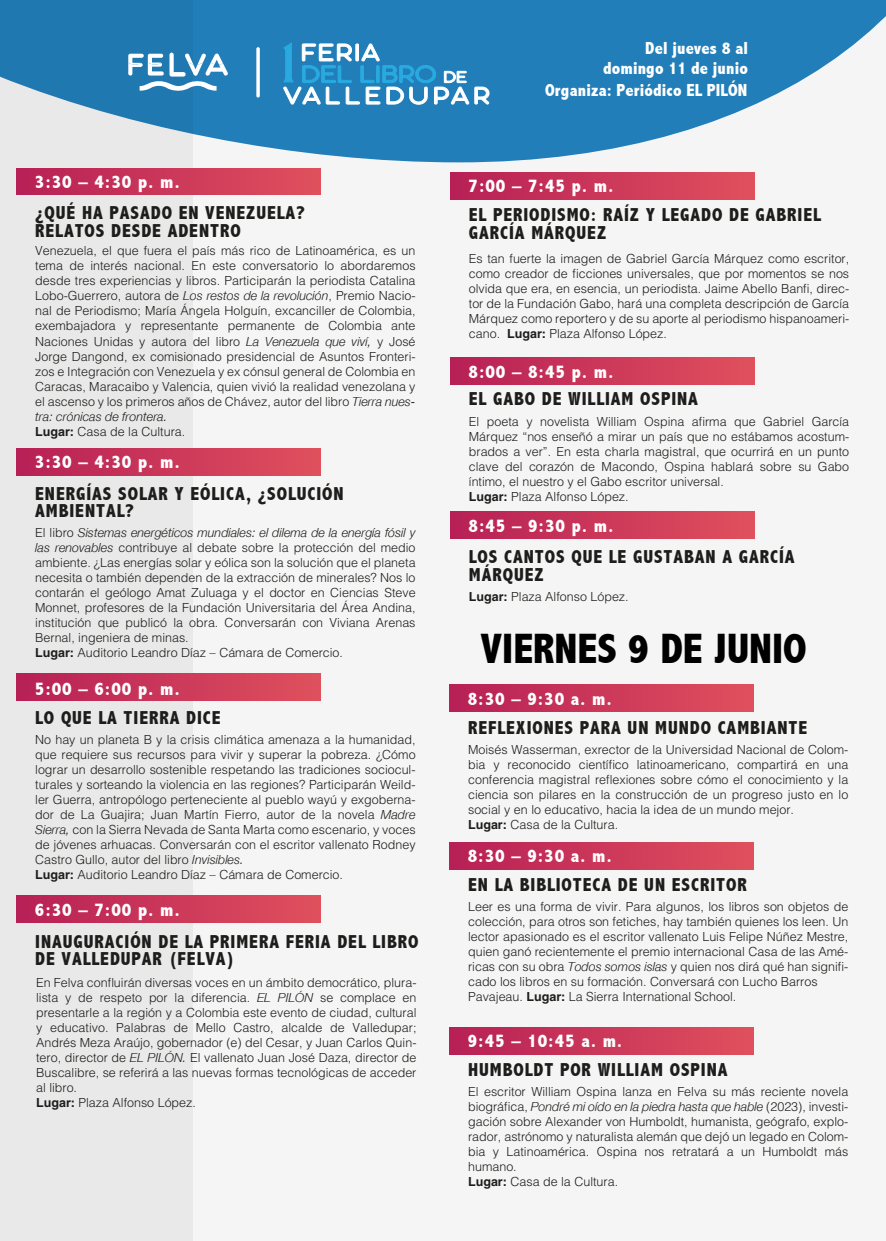
<style>
.page{position:relative;width:886px;height:1241px;background:#fff}
.page>*{position:absolute;margin:0;border:0;box-sizing:border-box;transform-origin:0 0}
.t1{font:800 condensed 42.5px "Abadi";color:#000}
.t2{font:800 condensed 18.75px/17.5px "Abadi";letter-spacing:.05em;color:#1d1d1b}
.t3{font:800 condensed 18.75px "Abadi";letter-spacing:.05em;color:#fff}
.t4{font:800 condensed 17.5px/20px "Abadi";letter-spacing:.01em;color:#fff;text-align:right}
.t5{font:300 12.5px/15px "Helvetica LT Std";color:#1d1d1b}
.t6{font:italic 12.5px "Helvetica Neue";color:#1d1d1b}
.s1{font-family:"Helvetica Neue";font-weight:400;font-style:italic}
.s2{font-weight:700}
.s3{font-family:"Helvetica LT Std";font-weight:300;font-style:normal}
</style>
<div class="page">
<div style="left:0;top:0;width:886px;height:1240px;background:#f5f5f5"></div>
<svg style="left:192px;top:0;width:694px;height:162px;fill:#217eb9"></svg>
<svg style="left:0;top:0;width:192px;height:1240px;fill:#e9e9e9"></svg>
<svg style="left:128px;top:52px;width:101px;height:40px"></svg>
<svg style="left:256px;top:47px;width:4px;height:50px"></svg>
<svg style="left:283px;top:42px;width:207px;height:63px;background:#4999c9"></svg>
<div style="left:450px;top:684px;width:303px;height:27px;background:linear-gradient(to right,#b72056,#df505d)"></div>
<div style="left:450px;top:842px;width:303px;height:27px;background:linear-gradient(to right,#b72056,#df505d)"></div>
<div style="left:450px;top:1027px;width:303px;height:27px;background:linear-gradient(to right,#b72056,#df505d)"></div>
<div style="left:17px;top:168px;width:304px;height:27px;background:linear-gradient(to right,#b72056,#df505d)"></div>
<div style="left:17px;top:448px;width:304px;height:27px;background:linear-gradient(to right,#b72056,#df505d)"></div>
<div style="left:17px;top:673px;width:304px;height:27px;background:linear-gradient(to right,#b72056,#df505d)"></div>
<div style="left:17px;top:895px;width:304px;height:27px;background:linear-gradient(to right,#b72056,#df505d)"></div>
<div style="left:451px;top:172px;width:303px;height:27px;background:linear-gradient(to right,#b72056,#df505d)"></div>
<div style="left:451px;top:358px;width:303px;height:26px;background:linear-gradient(to right,#b72056,#df505d)"></div>
<div style="left:451px;top:511px;width:303px;height:27px;background:linear-gradient(to right,#b72056,#df505d)"></div>
<h2 class="t3" style="left:35px;top:175px;width:146px">3:30 – 4:30 p. m.</h2>
<h2 class="t2" style="left:35px;top:206px;width:271px">¿QUÉ HA PASADO EN VENEZUELA?<br>RELATOS DESDE ADENTRO</h2>
<p class="t5" style="left:35px;top:243px;width:382px;text-align:justify">Venezuela, el que fuera el país más rico de Latinoamérica, es un tema de interés nacional. En este conversatorio lo abordaremos desde tres experiencias y libros. Participarán la periodista Catalina Lobo-Guerrero, autora de <span class="s1">Los restos de la revolución</span>, Premio Nacio&shy;nal de Periodismo; María Ángela Holguín, excanciller de Colombia, exembajadora y representante permanente de Colombia ante Naciones Unidas y autora del libro <span class="s1">La Venezuela que viví,</span> y José Jorge Dangond, ex comisionado presidencial de Asuntos Fronteri&shy;zos e Integración con Venezuela y ex cónsul general de Colombia en Caracas, Maracaibo y Valencia, quien vivió la realidad venezolana y el ascenso y los primeros años de Chávez, autor del libro <span class="s1">Tierra nues-</span></p>
<p class="t6" style="left:35px;top:410px;width:134px">tra: crónicas de frontera.</p>
<p class="t5" style="left:35px;top:423px;width:152px"><span class="s2">Lugar:</span> Casa de la Cultura.</p>
<h2 class="t3" style="left:35px;top:455px;width:146px">3:30 – 4:30 p. m.</h2>
<h2 class="t2" style="left:35px;top:486px;width:310px">ENERGÍAS SOLAR Y EÓLICA, ¿SOLUCIÓN<br>AMBIENTAL?</h2>
<p class="t6" style="left:35px;top:526px;width:382px"><span class="s3">El libro</span> Sistemas energéticos mundiales: el dilema de la energía fósil y</p>
<p class="t5" style="left:35px;top:539px;width:382px"><span class="s1">las renovables</span> contribuye al debate sobre la protección del medio ambiente. ¿Las energías solar y eólica son la solución que el planeta necesita o también dependen de la extracción de minerales? Nos lo contarán el geólogo Amat Zuluaga y el doctor en Ciencias Steve Monnet, profesores de la Fundación Universitaria del Área Andina, institución que publicó la obra. Conversarán con Viviana Arenas Bernal, ingeniera de minas.<br><span class="s2">Lugar:</span> Auditorio Leandro Díaz – Cámara de Comercio.</p>
<h2 class="t3" style="left:35px;top:681px;width:146px">5:00 – 6:00 p. m.</h2>
<h2 class="t2" style="left:35px;top:710px;width:187px">LO QUE LA TIERRA DICE</h2>
<p class="t5" style="left:35px;top:732px;width:382px">No hay un planeta B y la crisis climática amenaza a la humanidad, que requiere sus recursos para vivir y superar la pobreza. ¿Cómo lograr un desarrollo sostenible respetando las tradiciones sociocul&shy;turales y sorteando la violencia en las regiones? Participarán Weild&shy;ler Guerra, antropólogo perteneciente al pueblo wayú y exgoberna&shy;dor de La Guajira; Juan Martín Fierro, autor de la novela <span class="s1">Madre Sierra,</span> con la Sierra Nevada de Santa Marta como escenario, y voces de jóvenes arhuacas. Conversarán con el escritor vallenato Rodney Castro Gullo, autor del libro <span class="s1">Invisibles.<br></span><span class="s2">Lugar:</span> Auditorio Leandro Díaz – Cámara de Comercio.</p>
<h2 class="t3" style="left:35px;top:903px;width:146px">6:30 – 7:00 p. m.</h2>
<h2 class="t2" style="left:35px;top:934px;width:385px">INAUGURACIÓN DE LA PRIMERA FERIA DEL LIBRO<br>DE VALLEDUPAR (FELVA)</h2>
<p class="t5" style="left:36px;top:974px;width:382px">En Felva confluirán diversas voces en un ámbito democrático, plura&shy;lista y de respeto por la diferencia. <span class="s1">EL PILÓN</span> se complace en presentarle a la región y a Colombia este evento de ciudad, cultural y educativo. Palabras de Mello Castro, alcalde de Valledupar; Andrés Meza Araújo, gobernador (e) del Cesar, y Juan Carlos Quin&shy;tero, director de <span class="s1">EL PILÓN.</span> El vallenato Juan José Daza, director de Buscalibre, se referirá a las nuevas formas tecnológicas de acceder al libro.<br><span class="s2">Lugar:</span> Plaza Alfonso López.</p>
<h3 class="t4" style="left:603px;top:40px;width:147px">Del jueves 8 al domingo 11 de junio</h3>
<h3 class="t4" style="left:545px;top:82px;width:204px">Organiza: Periódico EL PILÓN</h3>
<h2 class="t3" style="left:469px;top:179px;width:146px">7:00 – 7:45 p. m.</h2>
<h2 class="t2" style="left:469px;top:208px;width:353px">EL PERIODISMO: RAÍZ Y LEGADO DE GABRIEL<br>GARCÍA MÁRQUEZ</h2>
<p class="t5" style="left:469px;top:251px;width:382px;text-align:justify">Es tan fuerte la imagen de Gabriel García Márquez como escritor, como creador de ficciones universales, que por momentos se nos olvida que era, en esencia, un periodista. Jaime Abello Banfi, direc&shy;tor de la Fundación Gabo, hará una completa descripción de García Márquez como reportero y de su aporte al periodismo hispanoameri&shy;cano. <span class="s2">Lugar:</span> Plaza Alfonso López.</p>
<h2 class="t3" style="left:469px;top:364px;width:146px">8:00 – 8:45 p. m.</h2>
<h2 class="t2" style="left:469px;top:392px;width:231px">EL GABO DE WILLIAM OSPINA</h2>
<p class="t5" style="left:469px;top:414px;width:382px">El poeta y novelista William Ospina afirma que Gabriel García Márquez “nos enseñó a mirar un país que no estábamos acostum&shy;brados a ver”. En esta charla magistral, que ocurrirá en un punto clave del corazón de Macondo, Ospina hablará sobre su Gabo íntimo, el nuestro y el Gabo escritor universal.<br><span class="s2">Lugar:</span> Plaza Alfonso López.</p>
<h2 class="t3" style="left:469px;top:518px;width:146px">8:45 – 9:30 p. m.</h2>
<h2 class="t2" style="left:469px;top:550px;width:327px">LOS CANTOS QUE LE GUSTABAN A GARCÍA<br>MÁRQUEZ</h2>
<p class="t5" style="left:469px;top:589px;width:161px"><span class="s2">Lugar:</span> Plaza Alfonso López.</p>
<h1 class="t1" style="left:481px;top:633px;width:328px">VIERNES 9 DE JUNIO</h1>
<h2 class="t3" style="left:468px;top:691px;width:146px">8:30 – 9:30 a. m.</h2>
<h2 class="t2" style="left:468px;top:720px;width:341px">REFLEXIONES PARA UN MUNDO CAMBIANTE</h2>
<p class="t5" style="left:468px;top:742px;width:382px">Moisés Wasserman, exrector de la Universidad Nacional de Colom&shy;bia y reconocido científico latinoamericano, compartirá en una conferencia magistral reflexiones sobre cómo el conocimiento y la ciencia son pilares en la construcción de un progreso justo en lo social y en lo educativo, hacia la idea de un mundo mejor.<br><span class="s2">Lugar:</span> Casa de la Cultura.</p>
<h2 class="t3" style="left:468px;top:849px;width:146px">8:30 – 9:30 a. m.</h2>
<h2 class="t2" style="left:468px;top:878px;width:280px">EN LA BIBLIOTECA DE UN ESCRITOR</h2>
<p class="t5" style="left:468px;top:898px;width:382px">Leer es una forma de vivir. Para algunos, los libros son objetos de colección, para otros son fetiches, hay también quienes los leen. Un lector apasionado es el escritor vallenato Luis Felipe Núñez Mestre, quien ganó recientemente el premio internacional Casa de las Amé&shy;ricas con su obra <span class="s1">Todos somos islas</span> y quien nos dirá qué han signifi&shy;cado los libros en su formación. Conversará con Lucho Barros Pavajeau. <span class="s2">Lugar:</span> La Sierra International School.</p>
<h2 class="t3" style="left:468px;top:1034px;width:156px">9:45 – 10:45 a. m.</h2>
<h2 class="t2" style="left:468px;top:1063px;width:261px">HUMBOLDT POR WILLIAM OSPINA</h2>
<p class="t5" style="left:468px;top:1083px;width:382px">El escritor William Ospina lanza en Felva su más reciente novela</p>
<p class="t6" style="left:468px;top:1100px;width:382px"><span class="s3">biográfica,</span> Pondré mi oído en la piedra hasta que hable <span class="s3">(2023), investi-</span></p>
<p class="t5" style="left:468px;top:1113px;width:382px">gación sobre Alexander von Humboldt, humanista, geógrafo, explo&shy;rador, astrónomo y naturalista alemán que dejó un legado en Colom&shy;bia y Latinoamérica. Ospina nos retratará a un Humboldt más humano.<br><span class="s2">Lugar:</span> Casa de la Cultura.</p>
</div>
